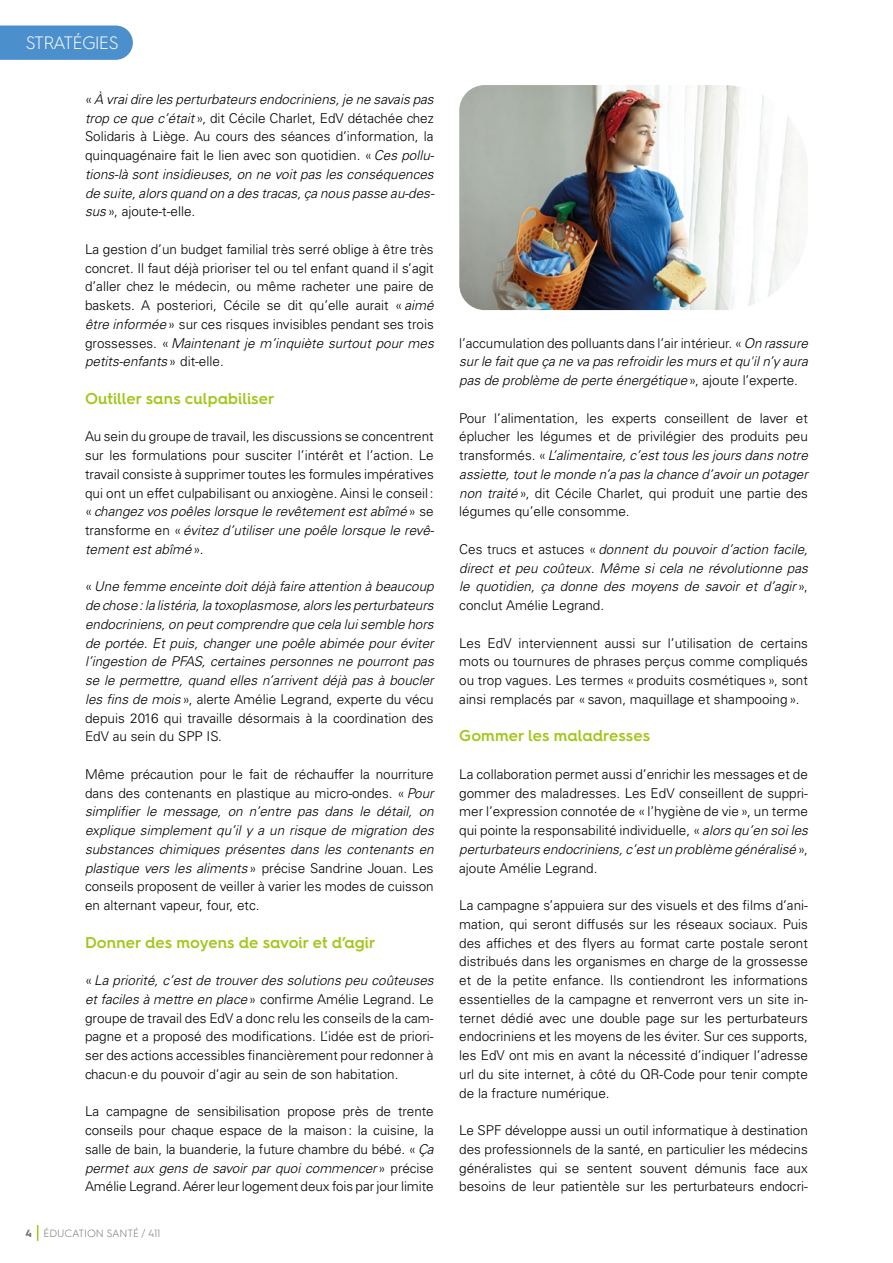
<style>
.page{position:relative;width:893px;height:1263px;background:#fff}
.page>*{position:absolute;margin:0;border:0;box-sizing:border-box;transform-origin:0 0}
.t1{font:300 18px "Hurme Geometric Sans 4";letter-spacing:-.05em;color:#fff}
.t2{font:600 15.75px "Hurme Geometric Sans 4";letter-spacing:.005em;color:#a2c617}
.t3{font:300 13.5px/18.8px "Univers LT Std";color:#000;text-align:justify}
.t4{font:italic 300 13.5px/18.8px "Univers LT Std";color:#000;text-align:justify}
.t5{font:300 10.5px "Hurme Geometric Sans 4";letter-spacing:-.01em;color:#706f6f}
.s1{font-style:normal}
.s2{font-style:italic}
.s3{font-weight:700}
</style>
<div class="page">
<svg style="left:37px;top:1225px;width:1px;height:16px"></svg>
<div style="left:0;top:26px;width:133px;height:34px;background:#4b8fcc"></div>
<img style="left:459px;top:85px;width:349px;height:225px">
<h1 class="t1" style="left:26px;top:30px;width:95px">STRATÉGIES</h1>
<p class="t4" style="left:85px;top:90px;width:351px"><span class="s1">«</span>À vrai dire les perturbateurs endocriniens, je ne savais pas trop ce que c’était<span class="s1">», dit Cécile Charlet, EdV détachée chez Solidaris à Liège. Au cours des séances d’information, la quinquagénaire fait le lien avec son quotidien. «</span>Ces pollu&shy;tions-là sont insidieuses, on ne voit pas les conséquences de suite, alors quand on a des tracas, ça nous passe au-des&shy;sus<span class="s1">», ajoute-t-elle.</span></p>
<p class="t3" style="left:85px;top:240px;width:350px">La gestion d’un budget familial très serré oblige à être très concret. Il faut déjà prioriser tel ou tel enfant quand il s’agit d’aller chez le médecin, ou même racheter une paire de baskets. A posteriori, Cécile se dit qu’elle aurait «<span class="s2">aimé être informée</span>» sur ces risques invisibles pendant ses trois grossesses. «<span class="s2">Maintenant je m’inquiète surtout pour mes petits-enfants</span>» dit-elle.</p>
<p class="t2" style="left:85px;top:387px;width:191px">Outiller sans culpabiliser</p>
<p class="t3" style="left:85px;top:427px;width:351px">Au sein du groupe de travail, les discussions se concentrent sur les formulations pour susciter l’intérêt et l’action. Le travail consiste à supprimer toutes les formules impératives qui ont un effet culpabilisant ou anxiogène. Ainsi le conseil: «<span class="s2">changez vos poêles lorsque le revêtement est abîmé</span>» se transforme en «<span class="s2">évitez d’utiliser une poêle lorsque le revê&shy;tement est abîmé</span>».</p>
<p class="t4" style="left:85px;top:577px;width:350px"><span class="s1">«</span>Une femme enceinte doit déjà faire attention à beaucoup de chose: la listéria, la toxoplasmose, alors les perturbateurs endocriniens, on peut comprendre que cela lui semble hors de portée. Et puis, changer une poêle abimée pour éviter l’ingestion de PFAS, certaines personnes ne pourront pas se le permettre, quand elles n’arrivent déjà pas à boucler les fins de mois<span class="s1">», alerte Amélie Legrand, experte du vécu depuis 2016 qui travaille désormais à la coordination des EdV au sein du SPP IS.</span></p>
<p class="t3" style="left:85px;top:765px;width:350px">Même précaution pour le fait de réchauffer la nourriture dans des contenants en plastique au micro-ondes. «<span class="s2">Pour simplifier le message, on n’entre pas dans le détail, on explique simplement qu’il y a un risque de migration des substances chimiques présentes dans les contenants en plastique vers les aliments</span>» précise Sandrine Jouan. Les conseils proposent de veiller à varier les modes de cuisson en alternant vapeur, four, etc.</p>
<p class="t2" style="left:85px;top:931px;width:292px">Donner des moyens de savoir et d’agir</p>
<p class="t3" style="left:85px;top:971px;width:350px">«<span class="s2">La priorité, c’est de trouver des solutions peu coûteuses et faciles à mettre en place</span>» confirme Amélie Legrand. Le groupe de travail des EdV a donc relu les conseils de la cam&shy;pagne et a proposé des modifications. L’idée est de priori&shy;ser des actions accessibles financièrement pour redonner à chacun·e du pouvoir d’agir au sein de son habitation.</p>
<p class="t3" style="left:85px;top:1102px;width:350px">La campagne de sensibilisation propose près de trente conseils pour chaque espace de la maison: la cuisine, la salle de bain, la buanderie, la future chambre du bébé. «<span class="s2">Ça permet aux gens de savoir par quoi commencer</span>» précise Amélie Legrand. Aérer leur logement deux fois par jour limite</p>
<p class="t5" style="left:26px;top:1227px;width:136px"><span class="s3">4</span> ÉDUCATION SANTÉ / 411</p>
<p class="t4" style="left:459px;top:334px;width:350px"><span class="s1">l’accumulation des polluants dans l’air intérieur. «</span>On rassure sur le fait que ça ne va pas refroidir les murs et qu'il n’y aura pas de problème de perte énergétique<span class="s1">», ajoute l’experte.</span></p>
<p class="t3" style="left:459px;top:408px;width:350px">Pour l’alimentation, les experts conseillent de laver et éplucher les légumes et de privilégier des produits peu transformés. «<span class="s2">L’alimentaire, c’est tous les jours dans notre assiette, tout le monde n’a pas la chance d’avoir un potager non traité</span>», dit Cécile Charlet, qui produit une partie des légumes qu’elle consomme.</p>
<p class="t4" style="left:459px;top:540px;width:350px"><span class="s1">Ces trucs et astuces «</span>donnent du pouvoir d’action facile, direct et peu coûteux. Même si cela ne révolutionne pas le quotidien, ça donne des moyens de savoir et d’agir<span class="s1">», conclut Amélie Legrand.</span></p>
<p class="t3" style="left:459px;top:633px;width:350px">Les EdV interviennent aussi sur l’utilisation de certains mots ou tournures de phrases perçus comme compliqués ou trop vagues. Les termes «produits cosmétiques», sont ainsi remplacés par «savon, maquillage et shampooing».</p>
<p class="t2" style="left:459px;top:725px;width:192px">Gommer les maladresses</p>
<p class="t3" style="left:459px;top:765px;width:350px">La collaboration permet aussi d’enrichir les messages et de gommer des maladresses. Les EdV conseillent de suppri&shy;mer l’expression connotée de «l’hygiène de vie», un terme qui pointe la responsabilité individuelle, «<span class="s2">alors qu’en soi les perturbateurs endocriniens, c’est un problème généralisé</span>», ajoute Amélie Legrand.</p>
<p class="t3" style="left:459px;top:896px;width:350px">La campagne s’appuiera sur des visuels et des films d’ani&shy;mation, qui seront diffusés sur les réseaux sociaux. Puis des affiches et des flyers au format carte postale seront distribués dans les organismes en charge de la grossesse et de la petite enfance. Ils contiendront les informations essentielles de la campagne et renverront vers un site in&shy;ternet dédié avec une double page sur les perturbateurs endocriniens et les moyens de les éviter. Sur ces supports, les EdV ont mis en avant la nécessité d’indiquer l’adresse url du site internet, à côté du QR-Code pour tenir compte de la fracture numérique.</p>
<p class="t3" style="left:459px;top:1121px;width:350px">Le SPF développe aussi un outil informatique à destination des professionnels de la santé, en particulier les médecins généralistes qui se sentent souvent démunis face aux besoins de leur patientèle sur les perturbateurs endocri-</p>
</div>
